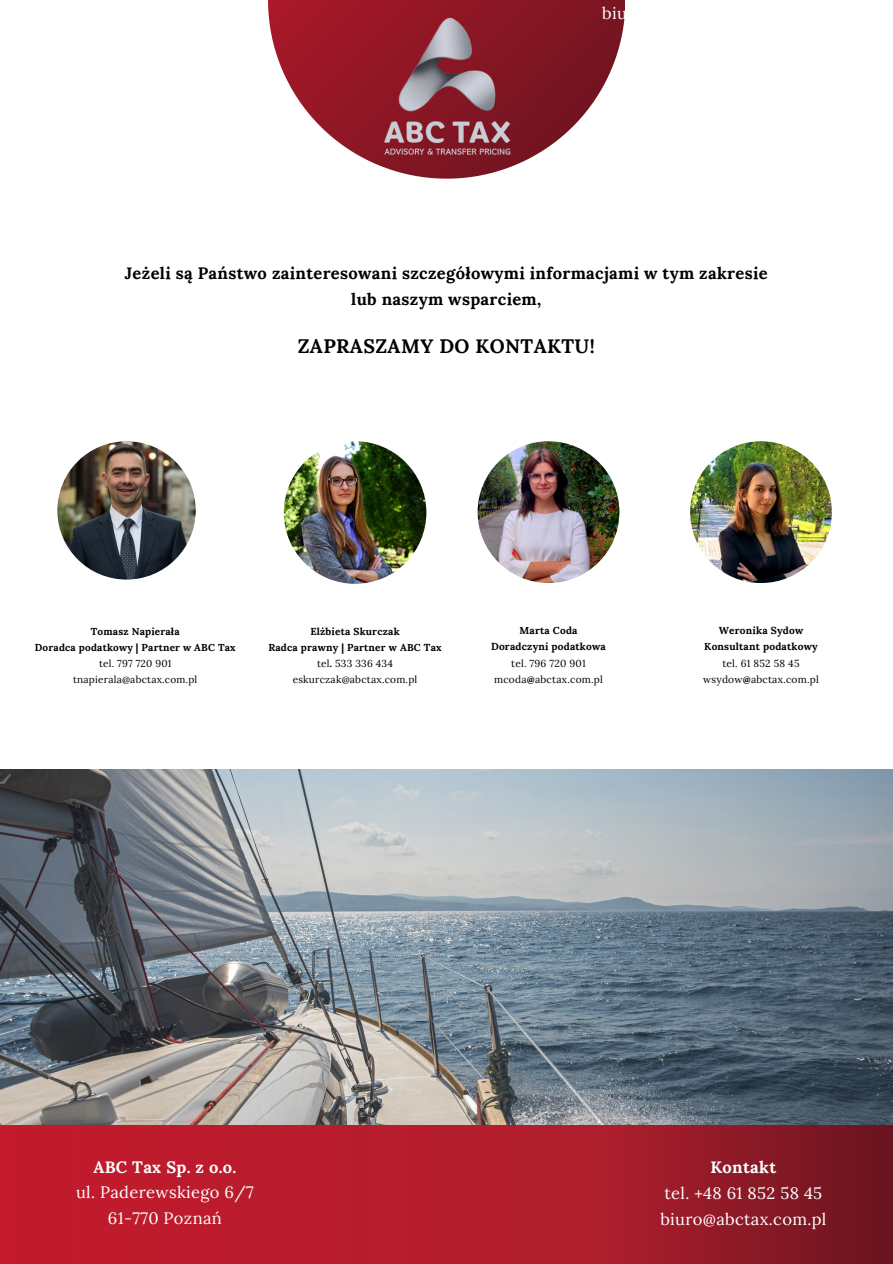
<style>
.page{position:relative;width:893px;height:1264px;background:#fff}
.page>*{position:absolute;margin:0;border:0;box-sizing:border-box;transform-origin:0 0}
.t1{font:700 19.5px "Lora";letter-spacing:.02em;color:#000}
.t2{font:700 16.5px "Lora";letter-spacing:.02em;color:#000}
.t3{font:16.5px "Lora";letter-spacing:.02em;color:#fff}
.t4{font:700 16.5px "Lora";letter-spacing:.02em;color:#fff}
.t5{font:10.2px "Lora";letter-spacing:.02em;color:#000}
.t6{font:700 10.2px "Lora";letter-spacing:.02em;color:#000}
.t7{font:700 10.05px "Lora";letter-spacing:.02em;color:#000}
.t8{font:10.05px "Lora";letter-spacing:.02em;color:#000}
.s1{font-weight:700}
</style>
<div class="page">
<img style="left:0;top:769px;width:892px;height:356px">
<svg style="left:0;top:1125px;width:892px;height:138px;background:#aa1b2a"></svg>
<svg style="left:268px;top:0;width:356px;height:178px"></svg>
<img style="left:382px;top:0;width:129px;height:154px">
<img style="left:477px;top:441px;width:142px;height:142px;border-radius:50%">
<img style="left:57px;top:441px;width:139px;height:138px;border-radius:50%">
<img style="left:284px;top:441px;width:142px;height:143px;border-radius:50%">
<img style="left:690px;top:441px;width:141px;height:142px;border-radius:50%">
<p class="t2" style="left:125px;top:262px;width:644px">Jeżeli są Państwo zainteresowani szczegółowymi informacjami w tym zakresie</p>
<p class="t2" style="left:351px;top:288px;width:191px">lub naszym wsparciem,</p>
<p class="t1" style="left:298px;top:333px;width:298px">ZAPRASZAMY DO KONTAKTU!</p>
<p class="t7" style="left:91px;top:625px;width:90px">Tomasz Napierała</p>
<p class="t7" style="left:35px;top:640px;width:202px">Doradca podatkowy | Partner w ABC Tax</p>
<p class="t8" style="left:99px;top:656px;width:74px">tel. 797 720 901</p>
<p class="t8" style="left:73px;top:672px;width:125px">tnapierala@abctax.com.pl</p>
<p class="t7" style="left:310px;top:624px;width:91px">Elżbieta Skurczak</p>
<p class="t7" style="left:268px;top:640px;width:175px">Radca prawny | Partner w ABC Tax</p>
<p class="t8" style="left:317px;top:656px;width:77px">tel<span class="s1">.</span> 533 336 434</p>
<p class="t8" style="left:293px;top:672px;width:126px">eskurczak@abctax.com.pl</p>
<p class="t6" style="left:519px;top:624px;width:60px">Marta Coda</p>
<p class="t6" style="left:491px;top:640px;width:116px">Doradczyni podatkowa</p>
<p class="t5" style="left:511px;top:656px;width:76px">tel. 796 720 901</p>
<p class="t5" style="left:494px;top:672px;width:110px">mcoda<span class="s1">@</span>abctax.com.pl</p>
<p class="t6" style="left:718px;top:624px;width:86px">Weronika Sydow</p>
<p class="t6" style="left:704px;top:640px;width:115px">Konsultant podatkowy</p>
<p class="t5" style="left:722px;top:656px;width:79px">tel. 61 852 58 45</p>
<p class="t5" style="left:703px;top:672px;width:117px">wsydow<span class="s1">@</span>abctax.com.pl</p>
<p class="t4" style="left:93px;top:1155px;width:145px">ABC Tax Sp. z o.o.</p>
<p class="t3" style="left:76px;top:1181px;width:179px">ul. Paderewskiego 6/7</p>
<p class="t3" style="left:108px;top:1207px;width:115px">61-770 Poznań</p>
<p class="t4" style="left:710px;top:1156px;width:67px">Kontakt</p>
<p class="t3" style="left:664px;top:1182px;width:159px">tel. +48 61 852 58 45</p>
<p class="t3" style="left:660px;top:1208px;width:168px">biuro@abctax.com.pl</p>
</div>
